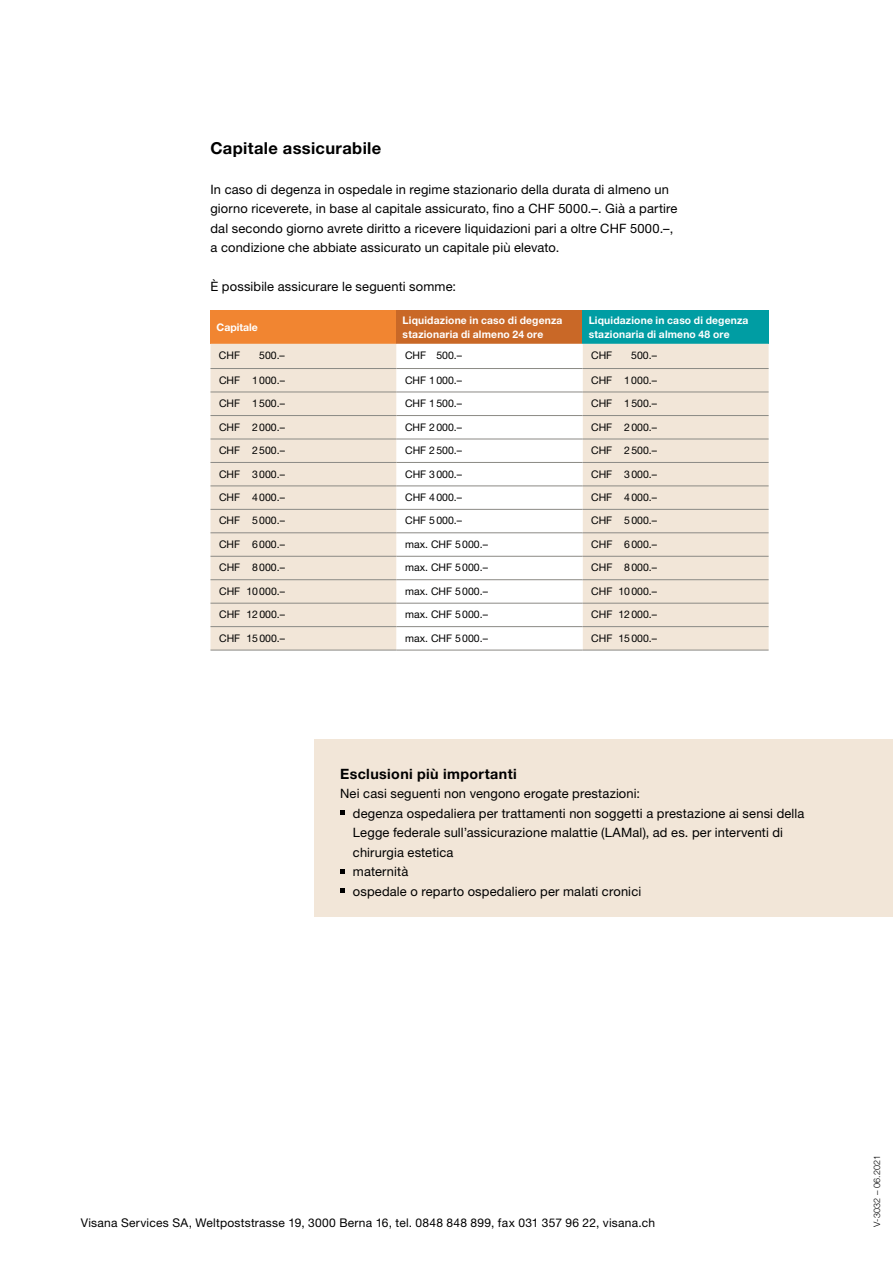
<style>
.page{position:relative;width:893px;height:1263px;background:#fff}
.page>*{position:absolute;margin:0;border:0;box-sizing:border-box;transform-origin:0 0}
.t1{font:700 16.5px "Helvetica Neue LT Std";letter-spacing:.02em;color:#000}
.t2{font:700 14.25px "Helvetica Neue LT Std";letter-spacing:.025em;color:#000}
.t3{font:12.9px/19.5px "Helvetica Neue LT Std";letter-spacing:.01em;color:#000}
.t4{font:12px "Helvetica Neue LT Std";letter-spacing:.02em;color:#000}
.t5{font:10.5px "Helvetica Neue LT Std";color:#000}
.t6{font:700 10.5px/13.5px "Helvetica Neue LT Std";letter-spacing:.02em;color:#fff}
.t7{font:700 10.5px "Helvetica Neue LT Std";color:#fff}
.t8{font:300 9px "Helvetica Neue LT Std";letter-spacing:.015em;color:#000}
</style>
<div class="page">
<div style="left:210px;top:310px;width:186px;height:34px;background:#f18531"></div>
<div style="left:396px;top:310px;width:187px;height:34px;background:#c96827"></div>
<div style="left:583px;top:310px;width:186px;height:34px;background:#009da3"></div>
<div style="left:210px;top:344px;width:559px;height:306px;background:#f2e6d8"></div>
<svg style="left:396px;top:344px;width:187px;height:306px"></svg>
<hr style="left:210px;top:368px;width:186px;height:1px;background:#8b8a85">
<hr style="left:396px;top:368px;width:187px;height:1px;background:#8b8a85">
<hr style="left:583px;top:368px;width:186px;height:1px;background:#8b8a85">
<hr style="left:210px;top:392px;width:186px;height:1px;background:#8b8a85">
<hr style="left:396px;top:392px;width:187px;height:1px;background:#8b8a85">
<hr style="left:583px;top:392px;width:186px;height:1px;background:#8b8a85">
<hr style="left:210px;top:415px;width:186px;height:1px;background:#8b8a85">
<hr style="left:396px;top:415px;width:187px;height:1px;background:#8b8a85">
<hr style="left:583px;top:415px;width:186px;height:1px;background:#8b8a85">
<hr style="left:210px;top:439px;width:186px;height:1px;background:#8b8a85">
<hr style="left:396px;top:439px;width:187px;height:1px;background:#8b8a85">
<hr style="left:583px;top:439px;width:186px;height:1px;background:#8b8a85">
<hr style="left:210px;top:462px;width:186px;height:1px;background:#8b8a85">
<hr style="left:396px;top:462px;width:187px;height:1px;background:#8b8a85">
<hr style="left:583px;top:462px;width:186px;height:1px;background:#8b8a85">
<hr style="left:210px;top:486px;width:186px;height:1px;background:#8b8a85">
<hr style="left:396px;top:486px;width:187px;height:1px;background:#8b8a85">
<hr style="left:583px;top:486px;width:186px;height:1px;background:#8b8a85">
<hr style="left:210px;top:509px;width:186px;height:1px;background:#8b8a85">
<hr style="left:396px;top:509px;width:187px;height:1px;background:#8b8a85">
<hr style="left:583px;top:509px;width:186px;height:1px;background:#8b8a85">
<hr style="left:210px;top:532px;width:186px;height:1px;background:#8b8a85">
<hr style="left:396px;top:532px;width:187px;height:1px;background:#8b8a85">
<hr style="left:583px;top:532px;width:186px;height:1px;background:#8b8a85">
<hr style="left:210px;top:556px;width:186px;height:1px;background:#8b8a85">
<hr style="left:396px;top:556px;width:187px;height:1px;background:#8b8a85">
<hr style="left:583px;top:556px;width:186px;height:1px;background:#8b8a85">
<hr style="left:210px;top:579px;width:186px;height:1px;background:#8b8a85">
<hr style="left:396px;top:579px;width:187px;height:1px;background:#8b8a85">
<hr style="left:583px;top:579px;width:186px;height:1px;background:#8b8a85">
<hr style="left:210px;top:603px;width:186px;height:1px;background:#8b8a85">
<hr style="left:396px;top:603px;width:187px;height:1px;background:#8b8a85">
<hr style="left:583px;top:603px;width:186px;height:1px;background:#8b8a85">
<hr style="left:210px;top:626px;width:186px;height:1px;background:#8b8a85">
<hr style="left:396px;top:626px;width:187px;height:1px;background:#8b8a85">
<hr style="left:583px;top:626px;width:186px;height:1px;background:#8b8a85">
<hr style="left:210px;top:650px;width:186px;height:1px;background:#8b8a85">
<hr style="left:396px;top:650px;width:187px;height:1px;background:#8b8a85">
<hr style="left:583px;top:650px;width:186px;height:1px;background:#8b8a85">
<div style="left:315px;top:739px;width:578px;height:178px;background:#f2e6d8"></div>
<svg style="left:340px;top:811px;width:5px;height:4px"></svg>
<svg style="left:340px;top:869px;width:5px;height:5px"></svg>
<svg style="left:340px;top:889px;width:5px;height:4px"></svg>
<p class="t1" style="left:210px;top:138px;width:172px">Capitale assicurabile</p>
<p class="t3" style="left:210px;top:179px;width:468px">In caso di degenza in ospedale in regime stazionario della durata di almeno un giorno riceverete, in base al capitale assicurato, fino a CHF 5000.–. Già a partire dal secondo giorno avrete diritto a ricevere liquidazioni pari a oltre CHF 5000.–, a condizione che abbiate assicurato un capitale più elevato.</p>
<p class="t3" style="left:210px;top:276px;width:247px">È possibile assicurare le seguenti somme:</p>
<p class="t7" style="left:217px;top:321px;width:43px">Capitale</p>
<p class="t6" style="left:403px;top:313px;width:161px">Liquidazione in caso di degenza stazionaria di almeno 24 ore</p>
<p class="t6" style="left:589px;top:313px;width:161px">Liquidazione in caso di degenza stazionaria di almeno 48 ore</p>
<p class="t5" style="left:219px;top:349px;width:23px">CHF</p>
<p class="t5" style="left:259px;top:349px;width:27px">500.–</p>
<p class="t5" style="left:405px;top:349px;width:59px">CHF 500.–</p>
<p class="t5" style="left:591px;top:349px;width:23px">CHF</p>
<p class="t5" style="left:631px;top:349px;width:27px">500.–</p>
<p class="t5" style="left:219px;top:374px;width:67px">CHF 1000.–</p>
<p class="t5" style="left:405px;top:374px;width:59px">CHF 1000.–</p>
<p class="t5" style="left:591px;top:374px;width:67px">CHF 1000.–</p>
<p class="t5" style="left:219px;top:397px;width:67px">CHF 1500.–</p>
<p class="t5" style="left:405px;top:397px;width:59px">CHF 1500.–</p>
<p class="t5" style="left:591px;top:397px;width:67px">CHF 1500.–</p>
<p class="t5" style="left:219px;top:421px;width:67px">CHF 2000.–</p>
<p class="t5" style="left:405px;top:421px;width:59px">CHF 2000.–</p>
<p class="t5" style="left:591px;top:421px;width:67px">CHF 2000.–</p>
<p class="t5" style="left:219px;top:444px;width:67px">CHF 2500.–</p>
<p class="t5" style="left:405px;top:444px;width:59px">CHF 2500.–</p>
<p class="t5" style="left:591px;top:444px;width:67px">CHF 2500.–</p>
<p class="t5" style="left:219px;top:467px;width:67px">CHF 3000.–</p>
<p class="t5" style="left:405px;top:467px;width:59px">CHF 3000.–</p>
<p class="t5" style="left:591px;top:467px;width:67px">CHF 3000.–</p>
<p class="t5" style="left:219px;top:491px;width:67px">CHF 4000.–</p>
<p class="t5" style="left:405px;top:491px;width:59px">CHF 4000.–</p>
<p class="t5" style="left:591px;top:491px;width:67px">CHF 4000.–</p>
<p class="t5" style="left:219px;top:514px;width:67px">CHF 5000.–</p>
<p class="t5" style="left:405px;top:514px;width:59px">CHF 5000.–</p>
<p class="t5" style="left:591px;top:514px;width:67px">CHF 5000.–</p>
<p class="t5" style="left:219px;top:538px;width:67px">CHF 6000.–</p>
<p class="t5" style="left:405px;top:538px;width:84px">max. CHF 5000.–</p>
<p class="t5" style="left:591px;top:538px;width:67px">CHF 6000.–</p>
<p class="t5" style="left:219px;top:561px;width:67px">CHF 8000.–</p>
<p class="t5" style="left:405px;top:561px;width:84px">max. CHF 5000.–</p>
<p class="t5" style="left:591px;top:561px;width:67px">CHF 8000.–</p>
<p class="t5" style="left:219px;top:585px;width:67px">CHF 10000.–</p>
<p class="t5" style="left:405px;top:585px;width:84px">max. CHF 5000.–</p>
<p class="t5" style="left:591px;top:585px;width:67px">CHF 10000.–</p>
<p class="t5" style="left:219px;top:608px;width:67px">CHF 12000.–</p>
<p class="t5" style="left:405px;top:608px;width:84px">max. CHF 5000.–</p>
<p class="t5" style="left:591px;top:608px;width:67px">CHF 12000.–</p>
<p class="t5" style="left:219px;top:632px;width:67px">CHF 15000.–</p>
<p class="t5" style="left:405px;top:632px;width:84px">max. CHF 5000.–</p>
<p class="t5" style="left:591px;top:632px;width:67px">CHF 15000.–</p>
<p class="t2" style="left:340px;top:765px;width:178px">Esclusioni più importanti</p>
<p class="t3" style="left:353px;top:783px;width:453px;text-indent:-13px">Nei casi seguenti non vengono erogate prestazioni:<br>degenza ospedaliera per trattamenti non soggetti a prestazione ai sensi della Legge federale sull’assicurazione malattie (LAMal), ad es. per interventi di chirurgia estetica<br>maternità<br>ospedale o reparto ospedaliero per malati cronici</p>
<p class="t4" style="left:81px;top:1216px;width:576px">Visana Services SA, Weltpoststrasse 19, 3000 Berna 16, tel. 0848 848 899, fax 031 357 96 22, visana.ch</p>
<p class="t8" style="left:871px;top:1227px;width:73px;rotate:-90deg">V-3032 – 06.2021</p>
</div>
